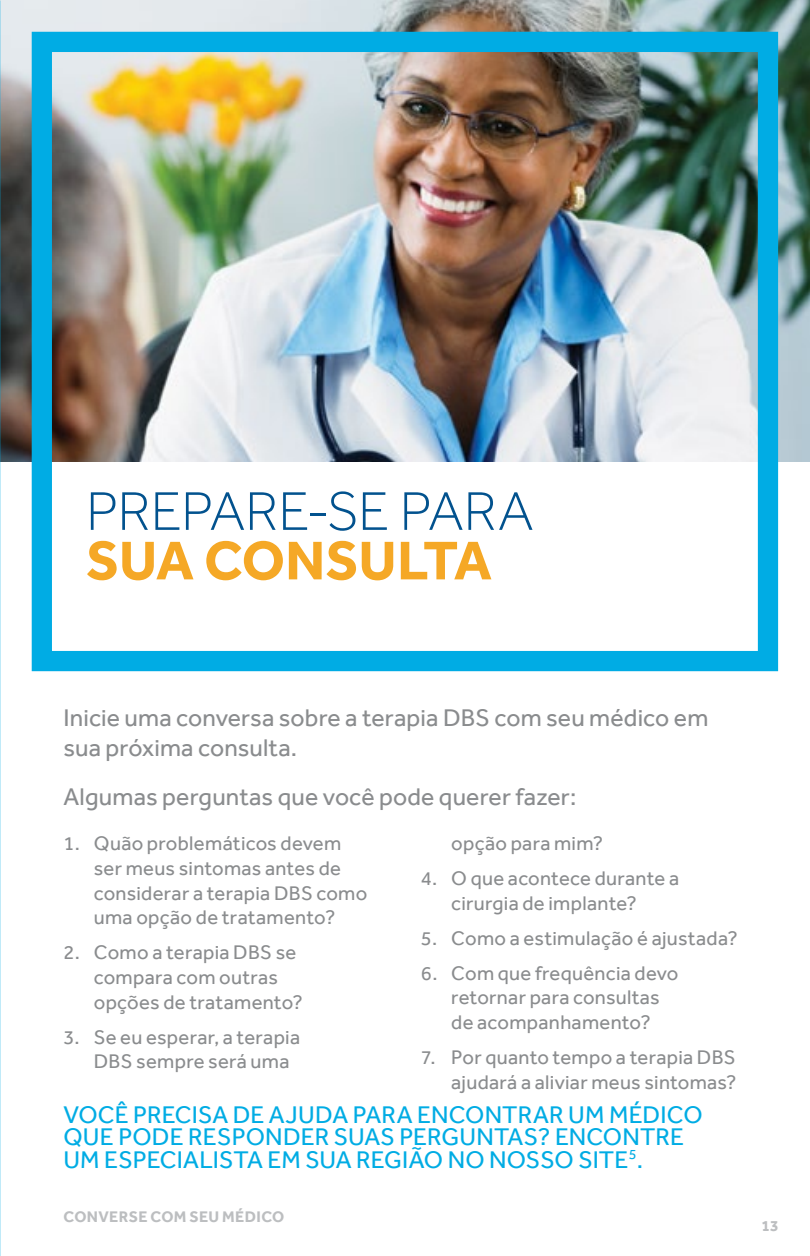
<style>
.page{position:relative;width:810px;height:1256px;background:#fff}
.page>*{position:absolute;margin:0;border:0;box-sizing:border-box;transform-origin:0 0}
.t1{font:300 56.25px "Effra";letter-spacing:-.01em;color:#02528e}
.t2{font:700 56.25px "Effra";letter-spacing:-.005em;color:#f5a826}
.t3{font:24.75px/22.5px "Effra";letter-spacing:.005em;color:#00ace4}
.t4{font:24.75px/29.2px "Effra";letter-spacing:.005em;color:#8a8c8e}
.t5{font:20.25px/24.8px "Effra";letter-spacing:.015em;color:#8a8c8e}
.t6{font:700 15.75px "Effra";letter-spacing:.02em;color:#bcbec0}
</style>
<div class="page">
<img style="left:0;top:0;width:810px;height:461px">
<div style="left:32px;top:32px;width:746px;height:639px;border:20px solid #00ace4"></div>
<h1 class="t1" style="left:86px;top:479px;width:449px">PREPARE-SE PARA</h1>
<h1 class="t2" style="left:86px;top:526px;width:407px">SUA CONSULTA</h1>
<p class="t4" style="left:63px;top:703px;width:646px">Inicie uma conversa sobre a terapia DBS com seu médico em sua próxima consulta.</p>
<p class="t4" style="left:63px;top:782px;width:514px">Algumas perguntas que você pode querer fazer:</p>
<p class="t5" style="left:94px;top:830px;width:275px;text-indent:-30px">1. Quão problemáticos devem ser meus sintomas antes de considerar a terapia DBS como uma opção de tratamento?</p>
<p class="t5" style="left:94px;top:940px;width:210px;text-indent:-30px">2. Como a terapia DBS se compara com outras opções de tratamento?</p>
<p class="t5" style="left:94px;top:1024px;width:208px;text-indent:-30px">3. Se eu esperar, a terapia<br>DBS sempre será uma</p>
<p class="t5" style="left:451px;top:830px;width:153px">opção para mim?</p>
<p class="t5" style="left:421px;top:865px;width:260px;text-align:center">4. O que acontece durante a cirurgia de implante?</p>
<p class="t5" style="left:421px;top:925px;width:318px">5. Como a estimulação é ajustada?</p>
<p class="t5" style="left:421px;top:960px;width:259px;text-align:center">6. Com que frequência devo retornar para consultas<br>de acompanhamento?</p>
<p class="t5" style="left:421px;top:1044px;width:317px;text-align:right">7. Por quanto tempo a terapia DBS ajudará a aliviar meus sintomas?</p>
<p class="t3" style="left:63px;top:1102px;width:641px">VOCÊ PRECISA DE AJUDA PARA ENCONTRAR UM MÉDICO<br>QUE PODE RESPONDER SUAS PERGUNTAS? ENCONTRE<br>UM ESPECIALISTA EM SUA REGIÃO NO NOSSO SITE<sup>5</sup>.</p>
<p class="t6" style="left:63px;top:1207px;width:222px">CONVERSE COM SEU MÉDICO</p>
<p class="t6" style="left:761px;top:1216px;width:19px">13</p>
</div>
